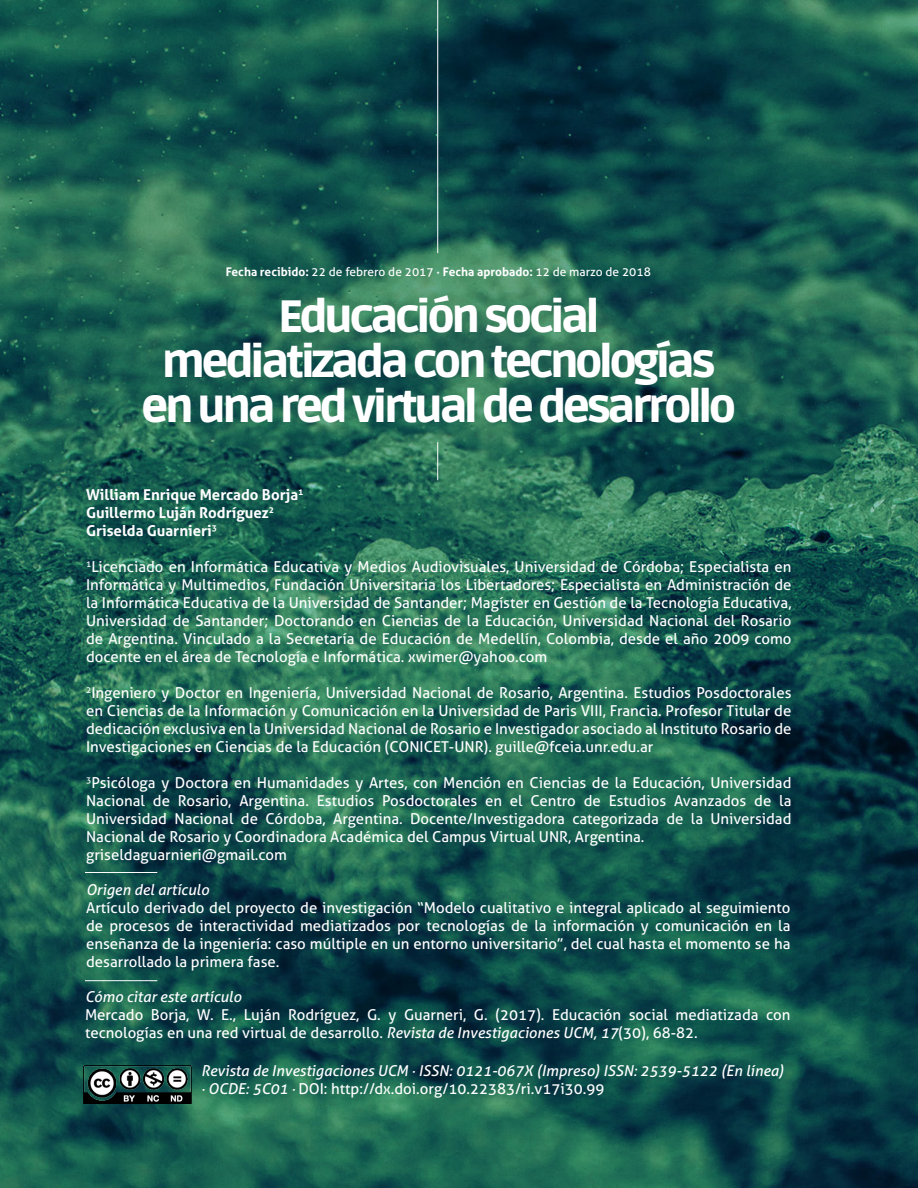
<style>
.page{position:relative;width:918px;height:1188px;background:#fff}
.page>*{position:absolute;margin:0;border:0;box-sizing:border-box;transform-origin:0 0}
.t1{font:900 45px "Ruda";letter-spacing:-.075em;color:#fff}
.t2{font:15px/18px "Aller";color:#fff;text-align:justify}
.t3{font:italic 15px "Aller";color:#fff}
.t4{font:700 15px "Aller";color:#fff}
.t5{font:12px "Aller";color:#fff}
.s1{font-weight:700}
.s2{font-style:italic}
</style>
<div class="page">
<img style="left:0;top:0;width:918px;height:1188px">
<hr style="left:85px;top:980px;width:72px;height:1px;background:#fff">
<hr style="left:85px;top:872px;width:72px;height:1px;background:#fff">
<hr style="left:437px;top:0;width:1px;height:253px;background:#fff">
<hr style="left:437px;top:442px;width:1px;height:38px;background:#fff">
<img style="left:84px;top:1066px;width:108px;height:38px">
<p class="t5" style="left:226px;top:264px;width:427px"><span class="s1">Fecha recibido:</span> 22 de febrero de 2017 <span class="s1">· Fecha aprobado:</span> 12 de marzo de 2018</p>
<p class="t1" style="left:278px;top:290px;width:323px">Educación social</p>
<p class="t1" style="left:162px;top:335px;width:555px">mediatizada con tecnologías</p>
<p class="t1" style="left:141px;top:380px;width:597px">en una red virtual de desarrollo</p>
<p class="t4" style="left:86px;top:486px;width:219px">William Enrique Mercado Borja<sup>1</sup></p>
<p class="t4" style="left:86px;top:504px;width:190px">Guillermo Luján Rodríguez<sup>2</sup></p>
<p class="t4" style="left:86px;top:522px;width:132px">Griselda Guarnieri<sup>3</sup></p>
<p class="t2" style="left:86px;top:558px;width:707px"><sup>1</sup>Licenciado en Informática Educativa y Medios Audiovisuales, Universidad de Córdoba; Especialista en Informática y Multimedios, Fundación Universitaria los Libertadores; Especialista en Administración de la Informática Educativa de la Universidad de Santander; Magíster en Gestión de la Tecnología Educativa, Universidad de Santander; Doctorando en Ciencias de la Educación, Universidad Nacional del Rosario de Argentina. Vinculado a la Secretaría de Educación de Medellín, Colombia, desde el año 2009 como docente en el área de Tecnología e Informática. xwimer@yahoo.com</p>
<p class="t2" style="left:86px;top:684px;width:707px"><sup>2</sup>Ingeniero y Doctor en Ingeniería, Universidad Nacional de Rosario, Argentina. Estudios Posdoctorales en Ciencias de la Información y Comunicación en la Universidad de Paris VIII, Francia. Profesor Titular de dedicación exclusiva en la Universidad Nacional de Rosario e Investigador asociado al Instituto Rosario de Investigaciones en Ciencias de la Educación (CONICET-UNR). guille@fceia.unr.edu.ar</p>
<p class="t2" style="left:86px;top:774px;width:707px"><sup>3</sup>Psicóloga y Doctora en Humanidades y Artes, con Mención en Ciencias de la Educación, Universidad Nacional de Rosario, Argentina. Estudios Posdoctorales en el Centro de Estudios Avanzados de la Universidad Nacional de Córdoba, Argentina. Docente/Investigadora categorizada de la Universidad Nacional de Rosario y Coordinadora Académica del Campus Virtual UNR, Argentina.</p>
<p class="t2" style="left:86px;top:846px;width:202px">griseldaguarnieri@gmail.com</p>
<p class="t3" style="left:86px;top:880px;width:124px">Origen del artículo</p>
<p class="t2" style="left:86px;top:898px;width:706px">Artículo derivado del proyecto de investigación “Modelo cualitativo e integral aplicado al seguimiento de procesos de interactividad mediatizados por tecnologías de la información y comunicación en la enseñanza de la ingeniería: caso múltiple en un entorno universitario”, del cual hasta el momento se ha desarrollado la primera fase.</p>
<p class="t3" style="left:85px;top:988px;width:158px">Cómo citar este artículo</p>
<p class="t2" style="left:85px;top:1006px;width:707px">Mercado Borja, W. E., Luján Rodríguez, G. y Guarneri, G. (2017). Educación social mediatizada con tecnologías en una red virtual de desarrollo. <span class="s2">Revista de Investigaciones UCM, 17</span>(30), 68-82.</p>
<p class="t3" style="left:201px;top:1062px;width:584px">Revista de Investigaciones UCM · ISSN: 0121-067X (Impreso) ISSN: 2539-5122 (En línea)</p>
<p class="t2" style="left:201px;top:1080px;width:405px"><span class="s2">· OCDE: 5C01 ·</span> DOI: http://dx.doi.org/10.22383/ri.v17i30.99</p>
</div>
